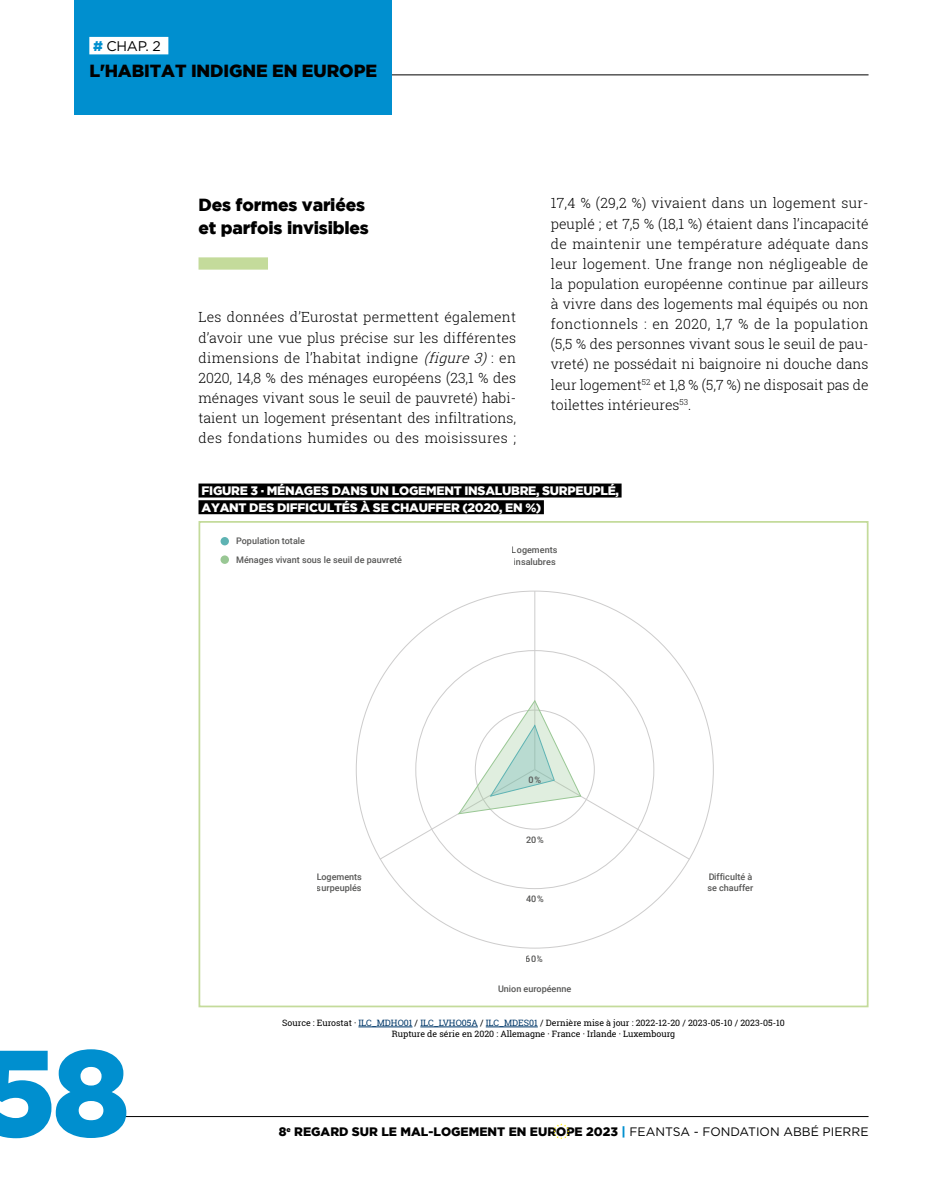
<style>
.page{position:relative;width:943px;height:1191px;background:#fff}
.page>*{position:absolute;margin:0;border:0;box-sizing:border-box;transform-origin:0 0}
.t1{font:900 122.5px "Gotham";color:#008fcf}
.t2{font:900 17.5px/22.8px "Gotham";letter-spacing:-.01em;color:#000}
.t3{font:300 14px/20.1px "Roboto Slab";color:#000;text-align:justify}
.t4{font:14px "Gotham";color:#000}
.t5{font:900 12.25px/16.6px "Gotham";letter-spacing:-.02em;color:#fff}
.t6{font:900 12.25px "Gotham";color:#000}
.t7{font:500 9.1px/11.4px "Roboto";color:#575756}
.t8{font:8.75px/10.5px "Roboto Slab";color:#000;text-align:center}
.s1{font-weight:900;color:#008fcf}
.s2{font-style:italic}
.s3{color:#003869}
.s4{color:#008fcf}
.s5{font-weight:400}
</style>
<div class="page">
<div style="left:198px;top:257px;width:70px;height:13px;background:#c4db9b"></div>
<hr style="left:114px;top:1116px;width:754px;height:1px;background:#000">
<svg style="left:553px;top:1123px;width:16px;height:16px"></svg>
<hr style="left:319px;top:74px;width:549px;height:1px;background:#000">
<div style="left:74px;top:0;width:318px;height:114px;background:#008fcf"></div>
<div style="left:89px;top:37px;width:79px;height:17px;background:#fff"></div>
<div style="left:198px;top:483px;width:423px;height:14px;background:#000"></div>
<div style="left:198px;top:500px;width:346px;height:14px;background:#000"></div>
<div style="left:198px;top:521px;width:670px;height:486px;border:2px solid #c4db9b"></div>
<hr style="left:358px;top:1026px;width:54px;height:1px;background:#003869">
<hr style="left:420px;top:1026px;width:58px;height:1px;background:#003869">
<hr style="left:486px;top:1026px;width:52px;height:1px;background:#003869">
<hr style="left:534px;top:591px;width:1px;height:178px;background:#cdcccc">
<svg style="left:379px;top:699px;width:311px;height:161px"></svg>
<div style="left:220px;top:537px;width:9px;height:8px;background:#5eb3b3;border-radius:50%"></div>
<div style="left:220px;top:555px;width:9px;height:9px;background:#99c794;border-radius:50%"></div>
<p class="t4" style="left:93px;top:37px;width:69px"><span class="s1">#</span> CHAP. 2</p>
<p class="t2" style="left:89px;top:59px;width:289px">L'HABITAT INDIGNE EN EUROPE</p>
<p class="t2" style="left:198px;top:193px;width:172px">Des formes variées et parfois invisibles</p>
<p class="t3" style="left:198px;top:307px;width:319px">Les données d’Eurostat permettent également d’avoir une vue plus précise sur les différentes dimensions de l’habitat indigne <span class="s2">(figure3)</span>: en 2020, 14,8 % des ménages européens (23,1 % des ménages vivant sous le seuil de pauvreté) habi&shy;taient un logement présentant des infiltrations, des fondations humides ou des moisissures ;</p>
<p class="t3" style="left:551px;top:193px;width:319px">17,4 % (29,2 %) vivaient dans un logement sur&shy;peuplé ; et 7,5 % (18,1 %) étaient dans l’incapacité de maintenir une température adéquate dans leur logement. Une frange non négligeable de la population européenne continue par ailleurs à vivre dans des logements mal équipés ou non fonctionnels : en 2020, 1,7 % de la population (5,5 % des personnes vivant sous le seuil de pau&shy;vreté) ne possédait ni baignoire ni douche dans leur logement<sup>52</sup> et 1,8 % (5,7 %) ne disposait pas de toilettes intérieures<sup>53</sup>.</p>
<p class="t5" style="left:201px;top:482px;width:419px">FIGURE 3 · MÉNAGES DANS UN LOGEMENT INSALUBRE, SURPEUPLÉ,<br>AYANT DES DIFFICULTÉS À SE CHAUFFER (2020, EN %)</p>
<p class="t7" style="left:236px;top:531px;width:167px;line-height:18.4px">Population totale<br>Ménages vivant sous le seuil de pauvreté</p>
<p class="t7" style="left:316px;top:870px;width:47px">Logements surpeuplés</p>
<p class="t7" style="left:512px;top:544px;width:47px">Logements insalubres</p>
<p class="t7" style="left:528px;top:773px;width:14px">0%</p>
<p class="t7" style="left:526px;top:833px;width:19px">20%</p>
<p class="t7" style="left:526px;top:893px;width:19px">40%</p>
<p class="t7" style="left:526px;top:952px;width:19px">60%</p>
<p class="t7" style="left:498px;top:982px;width:75px">Union européenne</p>
<p class="t7" style="left:707px;top:870px;width:47px">Difficulté à se chauffer</p>
<h1 class="t1" style="left:-21px;top:1022px;width:152px">58</h1>
<p class="t8" style="left:282px;top:1017px;width:504px">Source : Eurostat · <span class="s3">ILC_MDHO01</span> / <span class="s3">ILC_LVHO05A</span> / <span class="s3">ILC_MDES01</span> / Dernière mise à jour : 2022-12-20 / 2023-05-10 / 2023-05-10<br>Rupture de série en 2020 : Allemagne · France · Irlande · Luxembourg</p>
<p class="t6" style="left:279px;top:1124px;width:591px">8<sup>e</sup> REGARD SUR LE MAL-LOGEMENT EN EUROPE 2023 <span class="s4">|</span> <span class="s5">FEANTSA - FONDATION ABBÉ PIERRE</span></p>
</div>
